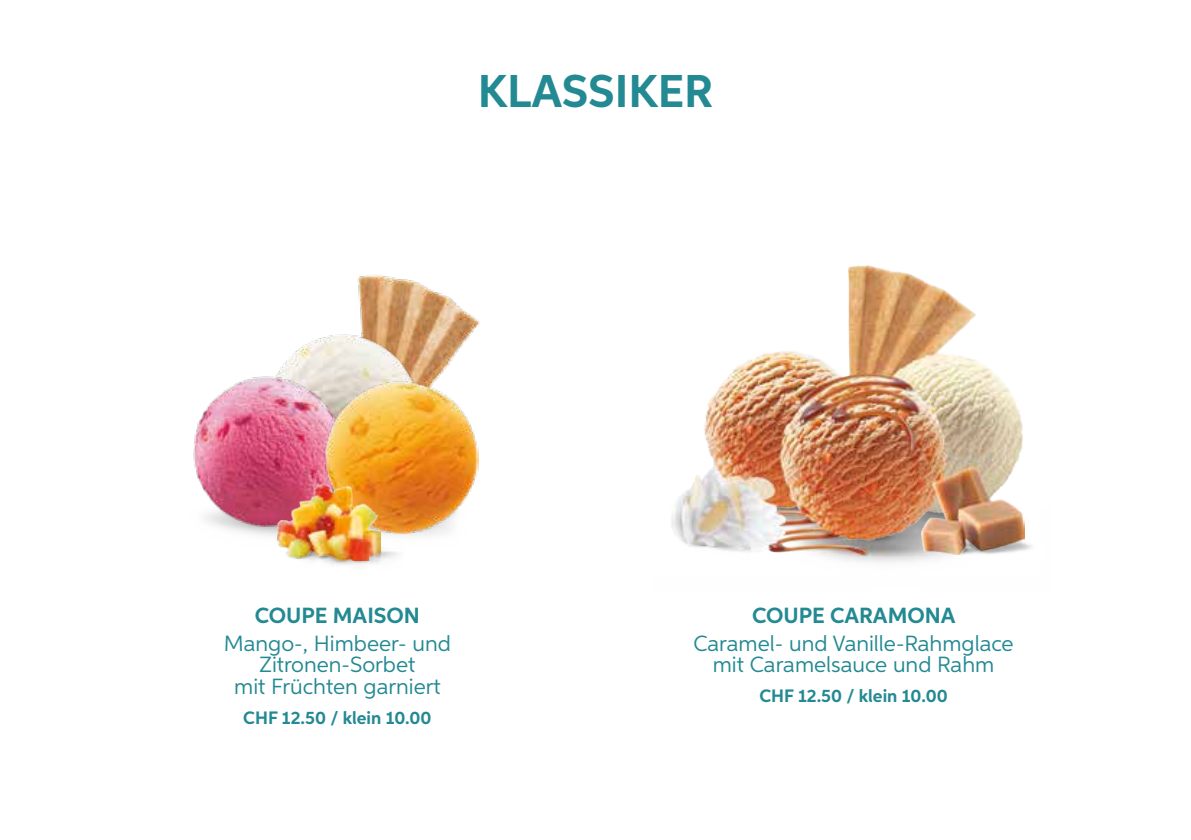
<style>
.page{position:relative;width:1191px;height:840px;background:#fff}
.page>*{position:absolute;margin:0;border:0;box-sizing:border-box;transform-origin:0 0}
.t1{font:700 46px "Aspira";color:#238992}
.t2{font:22px/21.6px "Aspira";color:#238992;text-align:center}
.t3{font:700 22px "Aspira";color:#238992}
.t4{font:700 18px "Aspira";color:#238992}
</style>
<div class="page">
<img style="left:222px;top:527px;width:220px;height:9px">
<img style="left:357px;top:275px;width:123px;height:102px">
<img style="left:278px;top:333px;width:142px;height:44px">
<img style="left:193px;top:372px;width:152px;height:155px">
<img style="left:323px;top:377px;width:156px;height:156px">
<img style="left:271px;top:534px;width:133px;height:31px">
<img style="left:277px;top:484px;width:104px;height:76px">
<img style="left:818px;top:265px;width:214px;height:299px">
<img style="left:671px;top:266px;width:354px;height:288px">
<h1 class="t1" style="left:478px;top:63px;width:237px">KLASSIKER</h1>
<p class="t3" style="left:255px;top:601px;width:167px">COUPE MAISON</p>
<p class="t2" style="left:224px;top:631px;width:228px">Mango-, Himbeer- und<br>Zitronen-Sorbet<br>mit Früchten garniert</p>
<p class="t4" style="left:243px;top:706px;width:190px">CHF 12.50 / klein 10.00</p>
<p class="t3" style="left:752px;top:601px;width:205px">COUPE CARAMONA</p>
<p class="t2" style="left:693px;top:631px;width:322px">Caramel- und Vanille-Rahmglace mit Caramelsauce und Rahm</p>
<p class="t4" style="left:759px;top:684px;width:190px">CHF 12.50 / klein 10.00</p>
</div>
